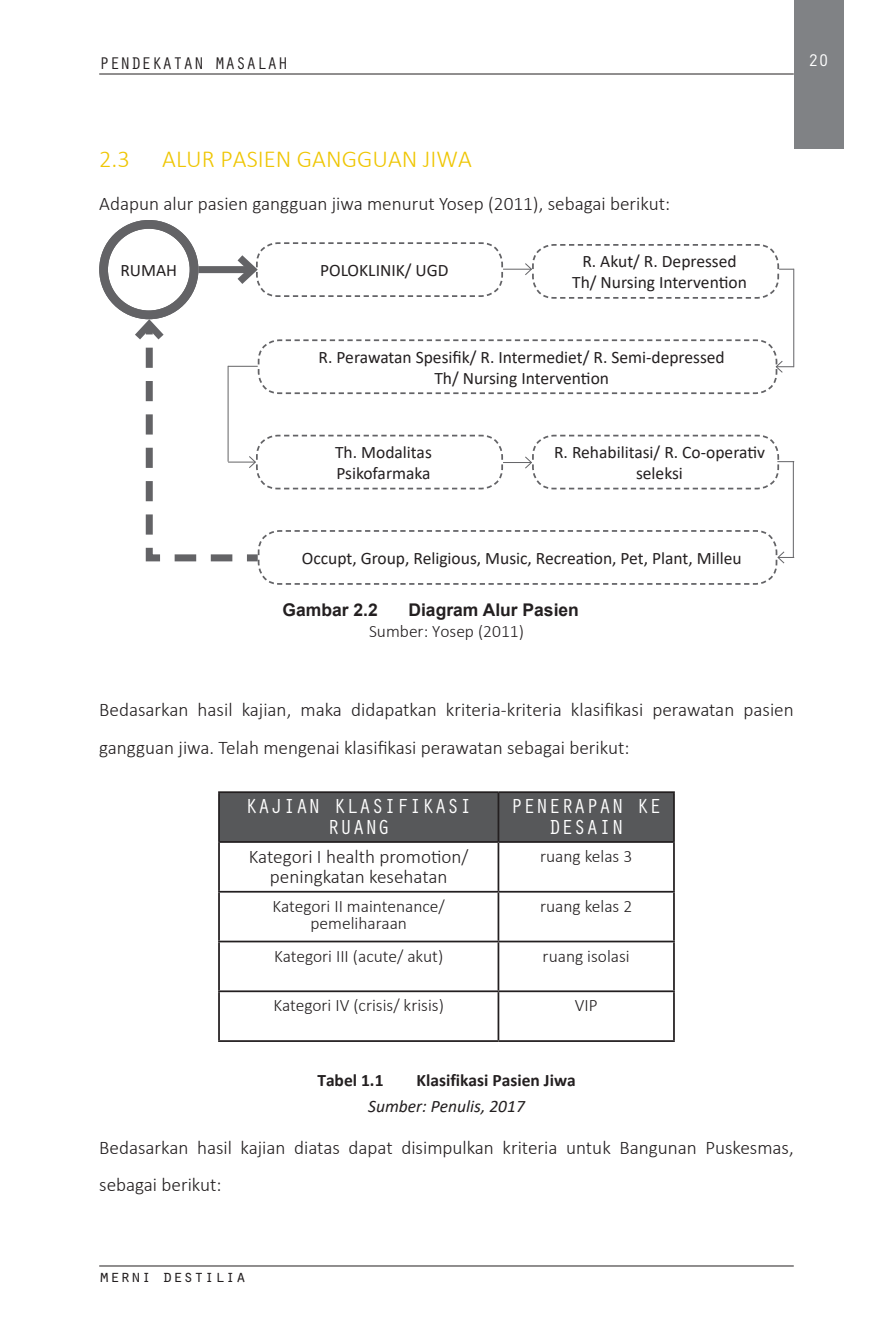
<style>
.page{position:relative;width:893px;height:1340px;background:#fff}
.page>*{position:absolute;margin:0;border:0;box-sizing:border-box;transform-origin:0 0}
._2_judul_font_14_wrn{font:300 24.5px "Calibri";color:#efc604}
.t1{font:21px/21px "Orator Std";color:#fff;text-align:center}
.A_ISI_SUB{font:300 19.25px/37.8px "Calibri";color:#231f20}
.t2{font:17.5px/21px "Calibri";color:#231f20;text-align:center}
.sumber{font:300 17.5px/17.5px "Calibri";color:#231f20;text-align:center}
.t3{font:17.5px "Orator Std";color:#231f20}
.t4{font:700 17.5px "Calibri";color:#231f20}
.t5{font:700 17.5px "Arial";color:#231f20}
.sumber-2{font:italic 17.5px "Calibri";color:#231f20}
.t6{font:17.5px "Orator Std";color:#fff}
</style>
<div class="page">
<hr style="left:99px;top:1265px;width:695px;height:1px;background:#231f20">
<hr style="left:99px;top:74px;width:695px;height:1px;background:#231f20">
<div style="left:794px;top:0;width:49px;height:149px;background:#808285"></div>
<div style="left:99px;top:220px;width:99px;height:99px;border:9px solid #636366;border-radius:50%"></div>
<div style="left:198px;top:266px;width:55px;height:7px;background:#636366"></div>
<svg style="left:230px;top:242px;width:564px;height:57px"></svg>
<hr style="left:793px;top:269px;width:1px;height:98px;background:#636366">
<svg style="left:128px;top:314px;width:666px;height:271px"></svg>
<div style="left:220px;top:793px;width:453px;height:48px;background:#57585a"></div>
<hr style="left:218px;top:791px;width:280px;height:2px;background:#231f20">
<hr style="left:218px;top:793px;width:2px;height:48px;background:#231f20">
<hr style="left:498px;top:791px;width:177px;height:2px;background:#231f20">
<hr style="left:498px;top:793px;width:1px;height:48px;background:#231f20">
<hr style="left:673px;top:793px;width:2px;height:48px;background:#231f20">
<hr style="left:218px;top:841px;width:280px;height:1px;background:#231f20">
<hr style="left:218px;top:842px;width:2px;height:48px;background:#231f20">
<hr style="left:498px;top:841px;width:177px;height:1px;background:#231f20">
<hr style="left:498px;top:842px;width:1px;height:48px;background:#231f20">
<hr style="left:673px;top:842px;width:2px;height:48px;background:#231f20">
<hr style="left:218px;top:890px;width:280px;height:2px;background:#231f20">
<hr style="left:218px;top:892px;width:2px;height:48px;background:#231f20">
<hr style="left:498px;top:890px;width:177px;height:2px;background:#231f20">
<hr style="left:498px;top:892px;width:1px;height:48px;background:#231f20">
<hr style="left:673px;top:892px;width:2px;height:48px;background:#231f20">
<hr style="left:218px;top:940px;width:280px;height:2px;background:#231f20">
<hr style="left:218px;top:942px;width:2px;height:48px;background:#231f20">
<hr style="left:498px;top:940px;width:177px;height:2px;background:#231f20">
<hr style="left:498px;top:942px;width:1px;height:48px;background:#231f20">
<hr style="left:673px;top:942px;width:2px;height:48px;background:#231f20">
<hr style="left:218px;top:990px;width:280px;height:2px;background:#231f20">
<hr style="left:218px;top:992px;width:2px;height:48px;background:#231f20">
<hr style="left:498px;top:990px;width:177px;height:2px;background:#231f20">
<hr style="left:498px;top:992px;width:1px;height:48px;background:#231f20">
<hr style="left:673px;top:992px;width:2px;height:48px;background:#231f20">
<hr style="left:218px;top:1040px;width:280px;height:1px;background:#231f20">
<hr style="left:498px;top:1040px;width:177px;height:1px;background:#231f20">
<p class="t3" style="left:99px;top:51px;width:191px">PENDEKATAN MASALAH</p>
<p class="t6" style="left:808px;top:48px;width:22px">20</p>
<p class="_2_judul_font_14_wrn" style="left:99px;top:144px;width:32px">2.3</p>
<p class="_2_judul_font_14_wrn" style="left:162px;top:144px;width:311px">ALUR PASIEN GANGGUAN JIWA</p>
<p class="A_ISI_SUB" style="left:99px;top:184px;width:572px">Adapun alur pasien gangguan jiwa menurut Yosep (2011), sebagai berikut:</p>
<p class="t2" style="left:120px;top:259px;width:58px">RUMAH</p>
<p class="t2" style="left:320px;top:259px;width:130px">POLOKLINIK/ UGD</p>
<p class="t2" style="left:572px;top:251px;width:176px">R. Akut/ R. Depressed<br>Th/ Nursing Intervention</p>
<p class="t2" style="left:319px;top:346px;width:408px">R. Perawatan Spesifik/ R. Intermediet/ R. Semi-depressed<br>Th/ Nursing Intervention</p>
<p class="t2" style="left:335px;top:441px;width:98px;text-align:left">Th. Modalitas<br>Psikofarmaka</p>
<p class="t2" style="left:554px;top:441px;width:212px">R. Rehabilitasi/ R. Co-operativ seleksi</p>
<p class="t2" style="left:302px;top:547px;width:441px">Occupt, Group, Religious, Music, Recreation, Pet, Plant, Milleu</p>
<p class="t5" style="left:282px;top:597px;width:97px">Gambar 2.2</p>
<p class="t5" style="left:408px;top:597px;width:172px">Diagram Alur Pasien</p>
<p class="sumber" style="left:369px;top:622px;width:156px">Sumber: Yosep (2011)</p>
<p class="A_ISI_SUB" style="left:99px;top:690px;width:696px">Bedasarkan hasil kajian, maka didapatkan kriteria-kriteria klasifikasi perawatan pasien gangguan jiwa. Telah mengenai klasifikasi perawatan sebagai berikut:</p>
<p class="t1" style="left:245px;top:794px;width:228px">KAJIAN KLASIFIKASI<br>RUANG</p>
<p class="t1" style="left:511px;top:794px;width:153px">PENERAPAN KE<br>DESAIN</p>
<p class="A_ISI_SUB" style="left:249px;top:847px;width:221px;line-height:19.2px;text-align:center">Kategori I health promotion/ peningkatan kesehatan</p>
<p class="sumber" style="left:540px;top:847px;width:94px">ruang kelas 3</p>
<p class="sumber" style="left:273px;top:897px;width:174px">Kategori II maintenance/ pemeliharaan</p>
<p class="sumber" style="left:540px;top:897px;width:94px">ruang kelas 2</p>
<p class="sumber" style="left:274px;top:946px;width:171px">Kategori III (acute/ akut)</p>
<p class="sumber" style="left:543px;top:946px;width:89px">ruang isolasi</p>
<p class="sumber" style="left:274px;top:996px;width:172px">Kategori IV (crisis/ krisis)</p>
<p class="sumber" style="left:575px;top:996px;width:24px">VIP</p>
<p class="t4" style="left:317px;top:1068px;width:68px">Tabel 1.1</p>
<p class="t4" style="left:417px;top:1068px;width:161px">Klasifikasi Pasien Jiwa</p>
<p class="sumber-2" style="left:368px;top:1094px;width:158px">Sumber: Penulis, 2017</p>
<p class="A_ISI_SUB" style="left:99px;top:1128px;width:696px">Bedasarkan hasil kajian diatas dapat disimpulkan kriteria untuk Bangunan Puskesmas, sebagai berikut:</p>
<p class="t3" style="left:99px;top:1263px;width:148px">merni destilia</p>
</div>
